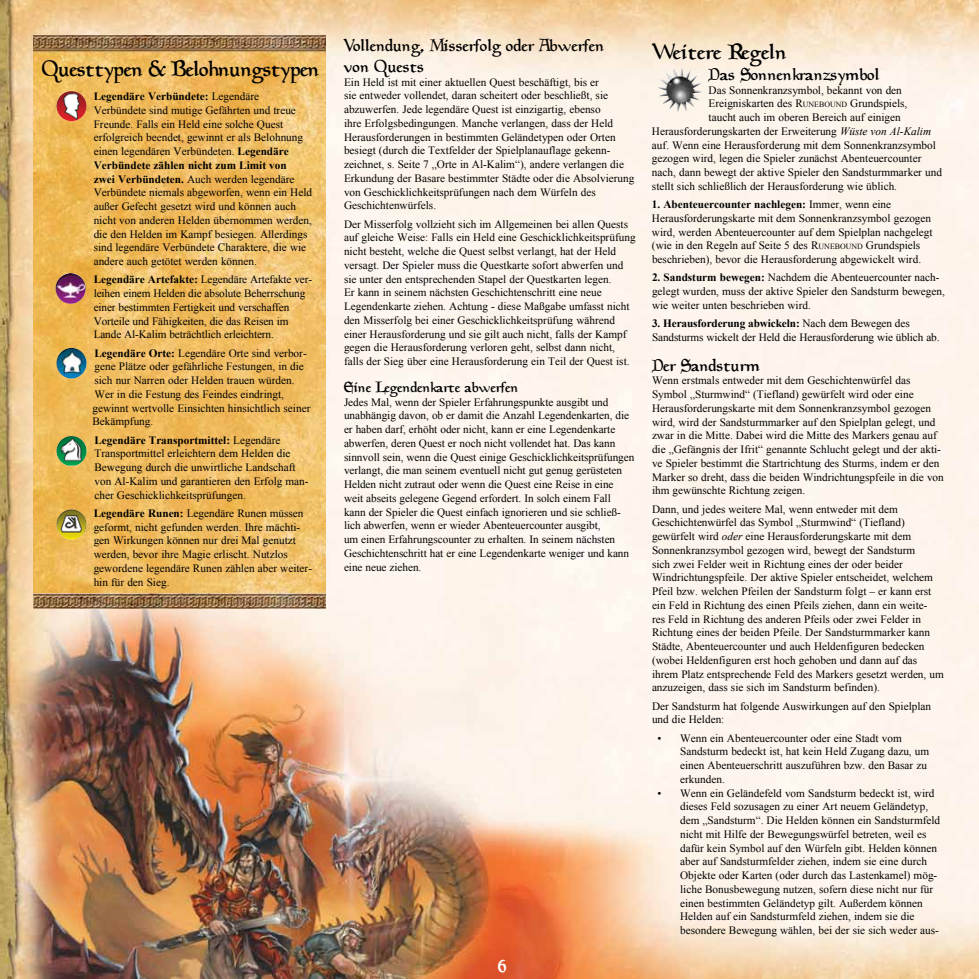
<style>
.page{position:relative;width:979px;height:979px;background:#fff}
.page>*{position:absolute;margin:0;border:0;box-sizing:border-box;transform-origin:0 0}
.t1{font:22.5px "Magic Medieval";letter-spacing:-.02em;color:#000}
.t2{font:22.5px "Magic Medieval";color:#000}
.t3{font:17.5px/21px "Magic Medieval";color:#000}
.t4{font:17.5px "Magic Medieval";color:#fff}
.t5{font:15px "Magic Medieval";letter-spacing:-.005em;color:#000}
.t6{font:11.25px/13.8px "Times New Roman";color:#000}
.s1{font-weight:700}
.s2{font-style:inherit}
.s3{font-size:7.88px}
.s4{font-style:italic}
</style>
<div class="page">
<img style="left:0;top:0;width:979px;height:979px">
<img style="left:34px;top:35px;width:291px;height:558px">
<img style="left:34px;top:593px;width:291px;height:15px">
<img style="left:56px;top:273px;width:30px;height:31px;border-radius:15px">
<img style="left:56px;top:348px;width:30px;height:30px;border-radius:15px">
<img style="left:56px;top:436px;width:30px;height:30px">
<img style="left:56px;top:91px;width:30px;height:30px;border-radius:15px">
<img style="left:56px;top:509px;width:30px;height:30px;border-radius:15px">
<img style="left:658px;top:68px;width:39px;height:44px">
<h1 class="t1" style="left:42px;top:56px;width:279px">Questtypen &amp; Belohnungstypen</h1>
<p class="t6" style="left:94px;top:89px;width:220px"><span class="s1">Legendäre Verbündete:</span> Legendäre Verbündete sind mutige Gefährten und treue Freunde. Falls ein Held eine solche Quest erfolgreich beendet, gewinnt er als Belohnung einen legendären Verbündeten. <span class="s1">Legendäre Verbündete zählen nicht zum Limit von<br>zwei Verbündeten.</span> Auch werden legendäre Verbündete niemals abgeworfen, wenn ein Held außer Gefecht gesetzt wird und können auch nicht von anderen Helden übernommen werden, die den Helden im Kampf besiegen. Allerdings sind legendäre Verbündete Charaktere, die wie andere auch getötet werden können.</p>
<p class="t6" style="left:94px;top:272px;width:220px"><span class="s1">Legendäre Artefakte:</span> Legendäre Artefakte ver&shy;leihen einem Helden die absolute Beherrschung einer bestimmten Fertigkeit und verschaffen Vorteile und Fähigkeiten, die das Reisen im Lande Al-Kalim beträchtlich erleichtern.</p>
<p class="t6" style="left:92px;top:346px;width:219px"><span class="s1">Legendäre Orte:</span> Legendäre Orte sind verbor&shy;gene Plätze oder gefährliche Festungen, in die sich nur Narren oder Helden trauen würden.<br>Wer in die Festung des Feindes eindringt, gewinnt wertvolle Einsichten hinsichtlich seiner Bekämpfung.</p>
<p class="t6" style="left:94px;top:433px;width:216px"><span class="s1">Legendäre Transportmittel:</span> Legendäre Transportmittel erleichtern dem Helden die Bewegung durch die unwirtliche Landschaft von Al-Kalim und garantieren den Erfolg man&shy;cher Geschicklichkeitsprüfungen.</p>
<p class="t6" style="left:94px;top:506px;width:220px"><span class="s1">Legendäre Runen:</span> Legendäre Runen müssen geformt, nicht gefunden werden. Ihre mächti&shy;gen Wirkungen können nur drei Mal genutzt werden, bevor ihre Magie erlischt. Nutzlos gewordene legendäre Runen zählen aber weiter&shy;hin für den Sieg.</p>
<h2 class="t3" style="left:344px;top:36px;width:262px">Vollendung, Misserfolg oder Abwerfen von Quests</h2>
<p class="t6" style="left:344px;top:75px;width:292px">Ein Held ist mit einer aktuellen Quest beschäftigt, bis er<br>sie entweder vollendet, daran scheitert oder beschließt, sie abzuwerfen. Jede legendäre Quest ist einzigartig, ebenso<br>ihre Erfolgsbedingungen. Manche verlangen, dass der Held Herausforderungen in bestimmten Geländetypen oder Orten besiegt (durch die Textfelder der Spielplanauflage gekenn&shy;zeichnet, s. Seite 7 „Orte in Al-Kalim“), andere verlangen die Erkundung der Basare bestimmter Städte oder die Absolvierung von Geschicklichkeitsprüfungen nach dem Würfeln des Geschichtenwürfels.</p>
<p class="t6" style="left:344px;top:217px;width:293px">Der Misserfolg vollzieht sich im Allgemeinen bei allen Quests auf gleiche Weise: Falls ein Held eine Geschicklichkeitsprüfung nicht besteht, welche die Quest selbst verlangt, hat der Held versagt. Der Spieler muss die Questkarte sofort abwerfen und sie unter den entsprechenden Stapel der Questkarten legen.<br>Er kann in seinem nächsten Geschichtenschritt eine neue Legendenkarte ziehen. Achtung - diese Maßgabe umfasst nicht den Misserfolg bei einer Geschicklichkeitsprüfung während einer Herausforderung und sie gilt auch nicht, falls der Kampf gegen die Herausforderung verloren geht, selbst dann nicht, falls der Sieg über eine Herausforderung ein Teil der Quest ist.</p>
<h3 class="t5" style="left:344px;top:378px;width:176px">Eine Legendenkarte abwerfen</h3>
<p class="t6" style="left:344px;top:395px;width:292px">Jedes Mal, wenn der Spieler Erfahrungspunkte ausgibt und unabhängig davon, ob er damit die Anzahl Legendenkarten, die er haben darf, erhöht oder nicht, kann er eine Legendenkarte abwerfen, deren Quest er noch nicht vollendet hat. Das kann sinnvoll sein, wenn die Quest einige Geschicklichkeitsprüfungen verlangt, die man seinem eventuell nicht gut genug gerüsteten Helden nicht zutraut oder wenn die Quest eine Reise in eine weit abseits gelegene Gegend erfordert. In solch einem Fall kann der Spieler die Quest einfach ignorieren und sie schließ&shy;lich abwerfen, wenn er wieder Abenteuercounter ausgibt,<br>um einen Erfahrungscounter zu erhalten. In seinem nächsten Geschichtenschritt hat er eine Legendenkarte weniger und kann eine neue ziehen.</p>
<h2 class="t4" style="left:498px;top:956px;width:11px">6</h2>
<h1 class="t2" style="left:652px;top:39px;width:137px">Weitere Regeln</h1>
<h2 class="t3" style="left:708px;top:65px;width:173px">Das Sonnenkranzsymbol</h2>
<p class="t6" style="left:708px;top:83px;width:195px">Das Sonnenkranzsymbol, bekannt von den</p>
<p class="t6" style="left:708px;top:97px;width:200px">Ereigniskarten des <span class="s2">R</span><span class="s3">UNEBOUND</span> Grundspiels,</p>
<p class="t6" style="left:708px;top:110px;width:194px">taucht auch im oberen Bereich auf einigen</p>
<p class="t6" style="left:652px;top:124px;width:281px">Herausforderungskarten der Erweiterung <span class="s4">Wüste von Al-Kalim</span></p>
<p class="t6" style="left:652px;top:138px;width:285px">auf. Wenn eine Herausforderung mit dem Sonnenkranzsymbol</p>
<p class="t6" style="left:652px;top:152px;width:271px">gezogen wird, legen die Spieler zunächst Abenteuercounter</p>
<p class="t6" style="left:652px;top:165px;width:291px">nach, dann bewegt der aktive Spieler den Sandsturmmarker und</p>
<p class="t6" style="left:652px;top:179px;width:247px">stellt sich schließlich der Herausforderung wie üblich.</p>
<p class="t6" style="left:652px;top:197px;width:282px"><span class="s1">1. Abenteuercounter nachlegen:</span> Immer, wenn eine Herausforderungskarte mit dem Sonnenkranzsymbol gezogen wird, werden Abenteuercounter auf dem Spielplan nachgelegt (wie in den Regeln auf Seite 5 des <span class="s2">R</span><span class="s3">UNEBOUND</span> Grundspiels beschrieben), bevor die Herausforderung abgewickelt wird.</p>
<p class="t6" style="left:652px;top:271px;width:294px"><span class="s1">2. Sandsturm bewegen:</span> Nachdem die Abenteuercounter nach&shy;gelegt wurden, muss der aktive Spieler den Sandsturm bewegen, wie weiter unten beschrieben wird.</p>
<p class="t6" style="left:652px;top:316px;width:289px"><span class="s1">3. Herausforderung abwickeln:</span> Nach dem Bewegen des<br>Sandsturms wickelt der Held die Herausforderung wie üblich ab.</p>
<h2 class="t3" style="left:652px;top:355px;width:110px">Der Sandsturm</h2>
<p class="t6" style="left:652px;top:373px;width:293px">Wenn erstmals entweder mit dem Geschichtenwürfel das Symbol „Sturmwind“ (Tiefland) gewürfelt wird oder eine Herausforderungskarte mit dem Sonnenkranzsymbol gezogen wird, wird der Sandsturmmarker auf den Spielplan gelegt, und zwar in die Mitte. Dabei wird die Mitte des Markers genau auf die „Gefängnis der Ifrit“ genannte Schlucht gelegt und der akti&shy;ve Spieler bestimmt die Startrichtung des Sturms, indem er den Marker so dreht, dass die beiden Windrichtungspfeile in die von ihm gewünschte Richtung zeigen.</p>
<p class="t6" style="left:652px;top:502px;width:293px">Dann, und jedes weitere Mal, wenn entweder mit dem Geschichtenwürfel das Symbol „Sturmwind“ (Tiefland) gewürfelt wird <span class="s4">oder</span> eine Herausforderungskarte mit dem Sonnenkranzsymbol gezogen wird, bewegt der Sandsturm<br>sich zwei Felder weit in Richtung eines der oder beider Windrichtungspfeile. Der aktive Spieler entscheidet, welchem Pfeil bzw. welchen Pfeilen der Sandsturm folgt – er kann erst ein Feld in Richtung des einen Pfeils ziehen, dann ein weite-<br>res Feld in Richtung des anderen Pfeils oder zwei Felder in Richtung eines der beiden Pfeile. Der Sandsturmmarker kann Städte, Abenteuercounter und auch Heldenfiguren bedecken (wobei Heldenfiguren erst hoch gehoben und dann auf das ihrem Platz entsprechende Feld des Markers gesetzt werden, um anzuzeigen, dass sie sich im Sandsturm befinden).</p>
<p class="t6" style="left:652px;top:699px;width:281px">Der Sandsturm hat folgende Auswirkungen auf den Spielplan und die Helden:</p>
<p class="t6" style="left:680px;top:731px;width:251px;text-indent:-22px">• Wenn ein Abenteuercounter oder eine Stadt vom Sandsturm bedeckt ist, hat kein Held Zugang dazu, um einen Abenteuerschritt auszuführen bzw. den Basar zu erkunden.</p>
<p class="t6" style="left:680px;top:786px;width:262px;text-indent:-22px">• Wenn ein Geländefeld vom Sandsturm bedeckt ist, wird dieses Feld sozusagen zu einer Art neuem Geländetyp, dem „Sandsturm“. Die Helden können ein Sandsturmfeld nicht mit Hilfe der Bewegungswürfel betreten, weil es dafür kein Symbol auf den Würfeln gibt. Helden können aber auf Sandsturmfelder ziehen, indem sie eine durch Objekte oder Karten (oder durch das Lastenkamel) mög&shy;liche Bonusbewegung nutzen, sofern diese nicht nur für einen bestimmten Geländetyp gilt. Außerdem können Helden auf ein Sandsturmfeld ziehen, indem sie die besondere Bewegung wählen, bei der sie sich weder aus-</p>
</div>
